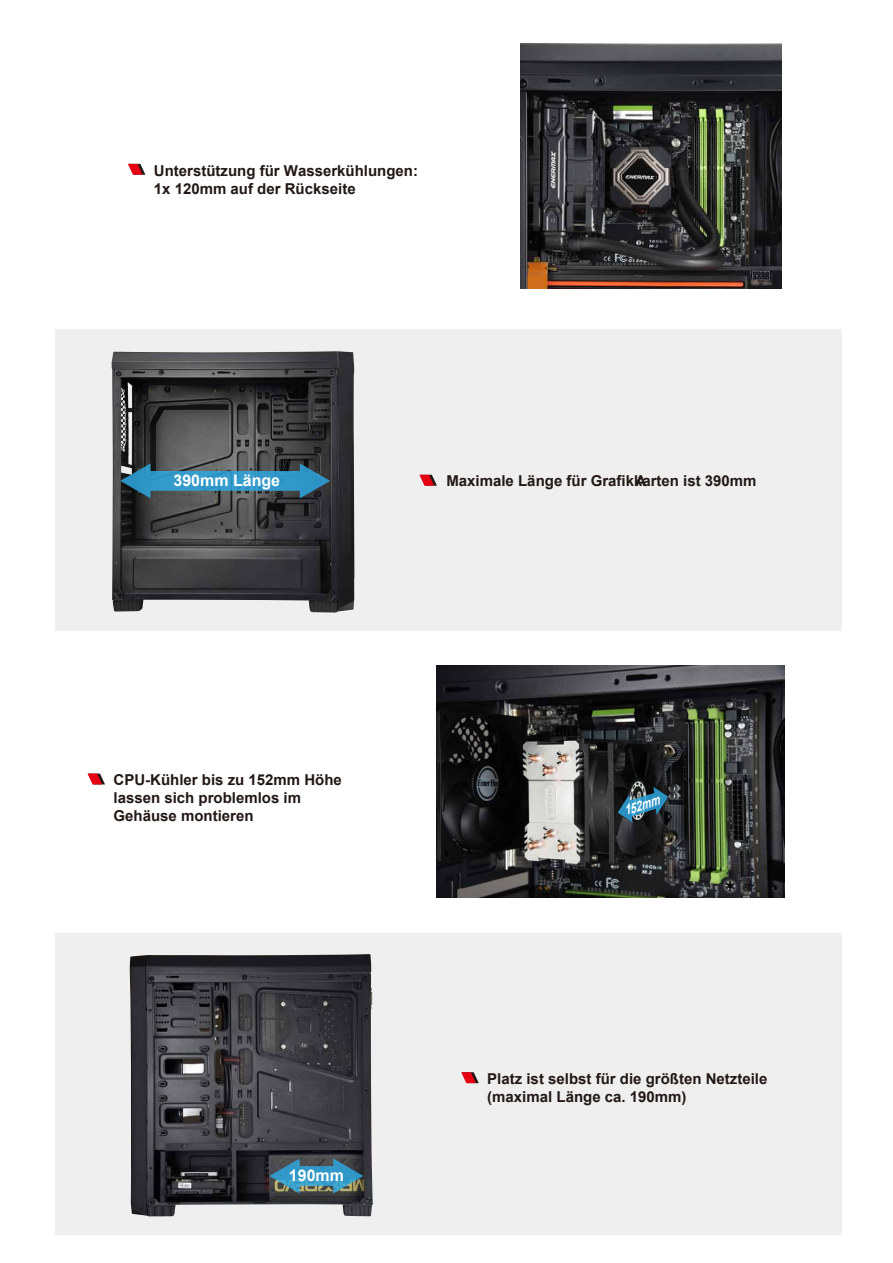
<style>
.page{position:relative;width:893px;height:1263px;background:#fff}
.page>*{position:absolute;margin:0;border:0;box-sizing:border-box;transform-origin:0 0}
.t1{font:700 16.05px "Arial";color:#fff}
.t2{font:700 15px/18px "Arial";color:#221815}
.t3{font:italic 700 13.95px "Arial";color:#fff;scale:.76 1}
</style>
<div class="page">
<div style="left:55px;top:329px;width:786px;height:302px;background:#efefef"></div>
<div style="left:55px;top:933px;width:786px;height:302px;background:#efefef"></div>
<svg style="left:128px;top:164px;width:17px;height:11px"></svg>
<svg style="left:419px;top:475px;width:18px;height:11px"></svg>
<svg style="left:87px;top:773px;width:18px;height:11px"></svg>
<svg style="left:461px;top:1072px;width:18px;height:11px"></svg>
<img style="left:437px;top:666px;width:347px;height:232px">
<svg style="left:618px;top:787px;width:50px;height:35px"></svg>
<img style="left:112px;top:351px;width:242px;height:261px">
<svg style="left:120px;top:463px;width:210px;height:35px"></svg>
<img style="left:130px;top:954px;width:243px;height:262px">
<svg style="left:269px;top:1158px;width:94px;height:35px"></svg>
<img style="left:520px;top:44px;width:262px;height:244px">
<p class="t2" style="left:154px;top:161px;width:266px">Unterstützung für Wasserkühlungen:<br>1x 120mm auf der Rückseite</p>
<p class="t1" style="left:173px;top:469px;width:108px">390mm Länge</p>
<p class="t2" style="left:446px;top:472px;width:312px">Maximale Länge für Grafikkarten ist 390mm</p>
<p class="t2" style="left:636px;top:472px;width:12px">A</p>
<p class="t2" style="left:114px;top:771px;width:230px">CPU-Kühler bis zu 152mm Höhe lassen sich problemlos im<br>Gehäuse montieren</p>
<p class="t1" style="left:289px;top:1164px;width:57px">190mm</p>
<p class="t3" style="left:621px;top:801px;width:50px;rotate:-18deg">152mm</p>
<p class="t2" style="left:487px;top:1070px;width:282px">Platz ist selbst für die größten Netzteile (maximal Länge ca. 190mm)</p>
</div>
